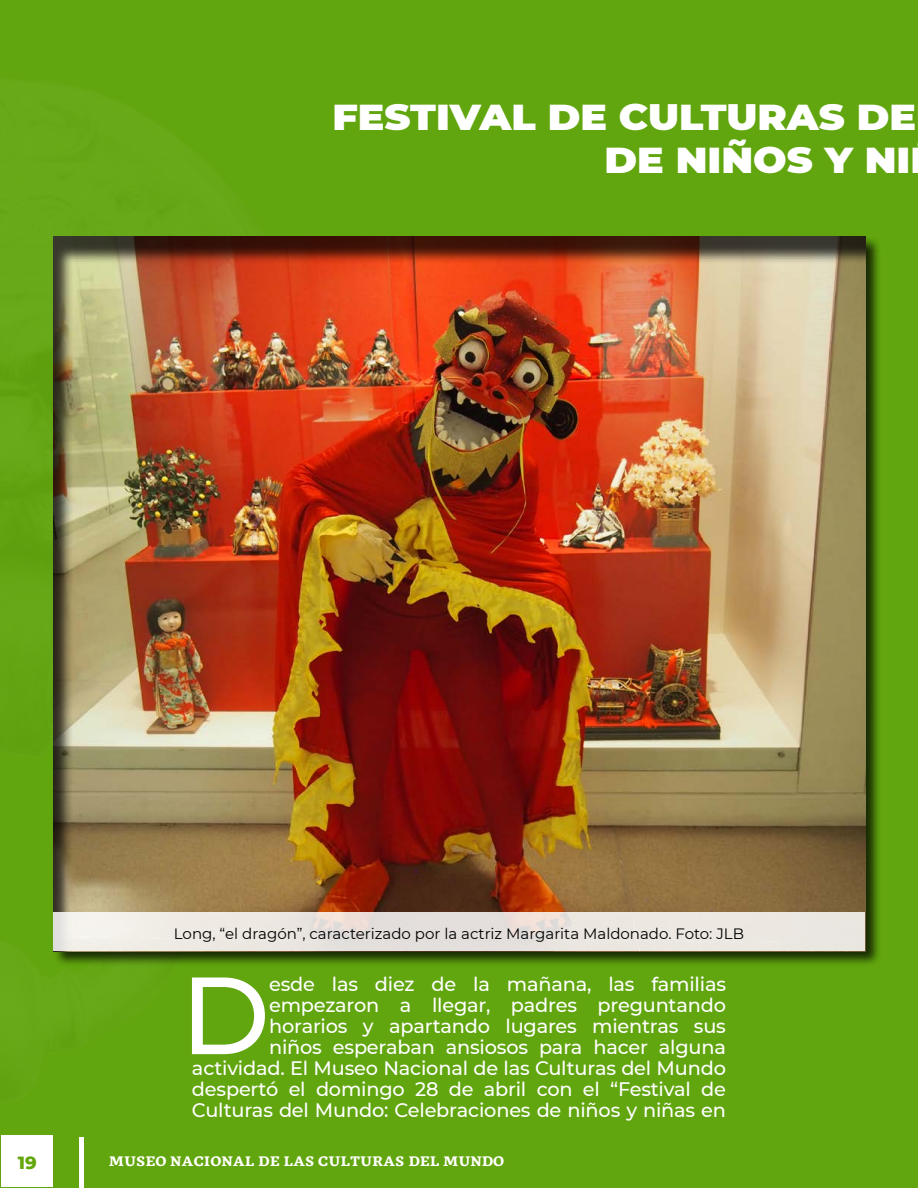
<style>
.page{position:relative;width:918px;height:1188px;background:#61a60e}
.page>*{position:absolute;margin:0;border:0;box-sizing:border-box;transform-origin:0 0}
.t1{font:500 109.5px "Montserrat";color:#fff}
.t2{font:900 36px/43.2px "Montserrat";color:#fff;text-align:right;scale:1.1 1}
.t3{font:500 19.5px/21px "Montserrat";letter-spacing:-.01em;color:#fff;text-align:right}
.t4{font:800 18px "Montserrat";color:#64a70b}
.t5{font:15px "Montserrat";color:#000}
.t6{font:700 12px "GMX";color:#fff}
</style>
<div class="page">
<div style="left:2px;top:1135px;width:51px;height:51px;background:#fff"></div>
<img style="left:0;top:82px;width:239px;height:939px">
<div style="left:53px;top:236px;width:828px;height:731px;background:#000;opacity:.75"></div>
<div style="left:40px;top:226px;width:838px;height:726px;background:#000;opacity:.75"></div>
<div style="left:79px;top:1137px;width:5px;height:50px;background:#fff"></div>
<div style="left:53px;top:913px;width:812px;height:38px;background:#ece6e0"></div>
<h2 class="t2" style="left:332px;top:94px;width:532px">FESTIVAL DE CULTURAS DE<br>DE NIÑOS Y NI</h2>
<p class="t4" style="left:18px;top:1150px;width:20px">19</p>
<p class="t5" style="left:174px;top:923px;width:572px">Long, “el dragón”, caracterizado por la actriz Margarita Maldonado. Foto: JLB</p>
<p class="t3" style="left:192px;top:973px;width:536px">esde las diez de la mañana, las familias empezaron a llegar, padres preguntando horarios y apartando lugares mientras sus<br>niños esperaban ansiosos para hacer alguna actividad. El Museo Nacional de las Culturas del Mundo despertó el domingo 28 de abril con el “Festival de Culturas del Mundo: Celebraciones de niños y niñas en</p>
<p class="t6" style="left:109px;top:1152px;width:397px">MUSEO NACIONAL DE LAS CULTURAS DEL MUNDO</p>
<h1 class="t1" style="left:181px;top:939px;width:91px">D</h1>
</div>
